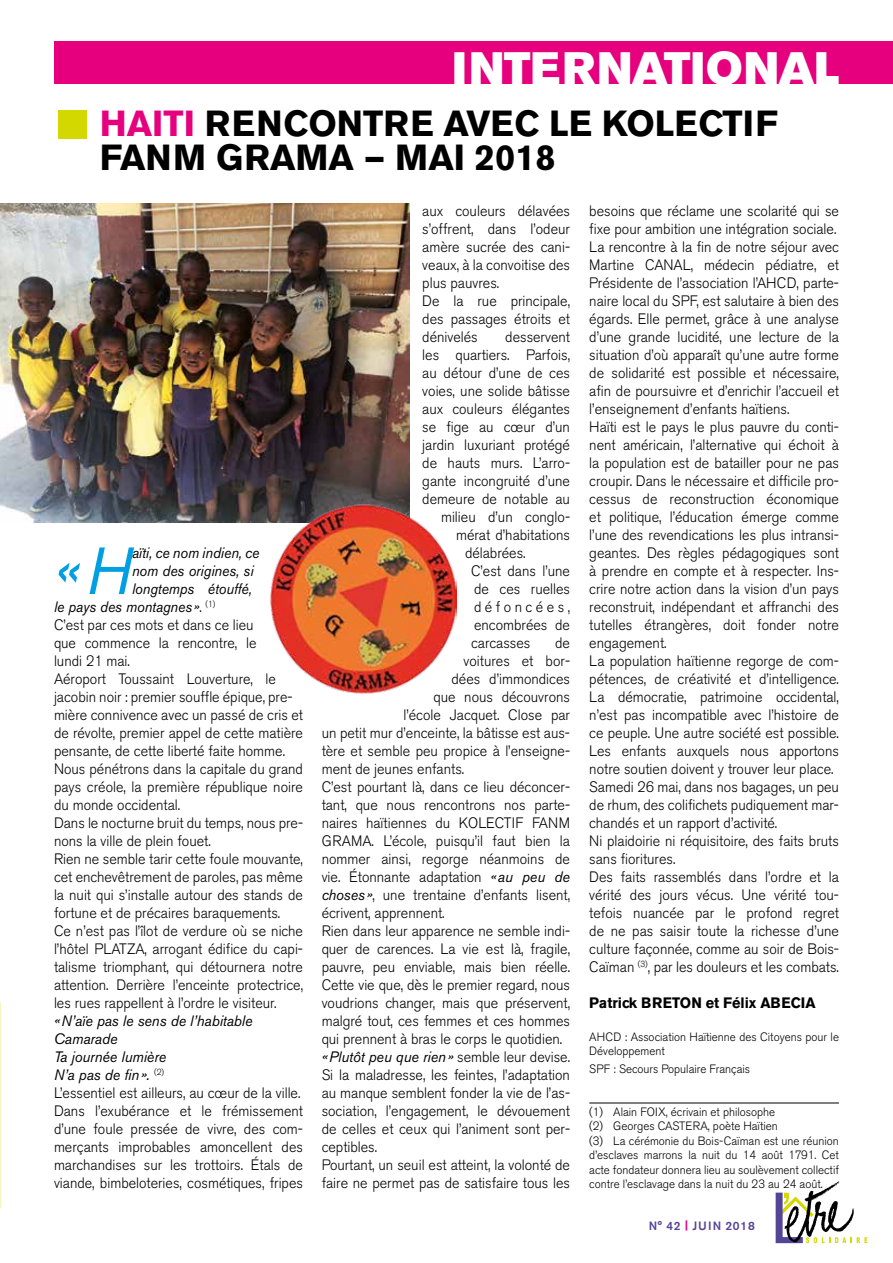
<style>
.page{position:relative;width:893px;height:1263px;background:#fff}
.page>*{position:absolute;margin:0;border:0;box-sizing:border-box;transform-origin:0 0}
.t1{font:italic 66px "Akzidenz Grotesk BE";color:#009fe3;scale:.93 1}
.t2{font:45px "Akzidenz Grotesk BE Super";letter-spacing:.01em;color:#fff}
.t3{font:700 36px/34.5px "Akzidenz Grotesk BE";color:#000}
.t4{font:300 15px/18px "Akzidenz Grotesk BE";color:#000;scale:.95 1}
.t5{font:italic 15px "Akzidenz Grotesk BE";color:#000;scale:.93 1}
.t6{font:italic 15px "Akzidenz Grotesk BE";color:#000;scale:.95 1}
.t7{font:700 15px "Akzidenz Grotesk BE";color:#000;scale:.96 1}
.t8{font:300 15px "Akzidenz Grotesk BE";letter-spacing:.245em;color:#000;scale:.95 1}
.t9{font:300 12px/14.4px "Akzidenz Grotesk BE";color:#000;scale:.96 1}
.t10{font:500 12px "Akzidenz Grotesk BE";letter-spacing:.07em;color:#554596}
.s1{color:#e6007d}
.s2{font-weight:300;font-style:normal}
.s3{font-weight:400;font-style:italic}
.s4{font-weight:700;font-size:10.2px;color:#e6007d}
</style>
<div class="page">
<div style="left:54px;top:41px;width:839px;height:43px;background:#e6007d"></div>
<hr style="left:589px;top:1103px;width:250px;height:1px;background:#000">
<div style="left:58px;top:111px;width:29px;height:28px;background:#d3d800"></div>
<svg style="left:776px;top:1181px;width:91px;height:62px"></svg>
<img style="left:0;top:203px;width:410px;height:320px">
<img style="left:271px;top:505px;width:185px;height:189px">
<h2 class="t2" style="left:453px;top:42px;width:388px">INTERNATIONAL</h2>
<h3 class="t3" style="left:100px;top:107px;width:680px"><span class="s1">HAITI</span> RENCONTRE AVEC LE KOLECTIF<br>FANM GRAMA — MAI 2018</h3>
<h1 class="t1" style="left:54px;top:531px;width:85px">«H</h1>
<p class="t5" style="left:132px;top:544px;width:139px">aïti, ce nom indien, ce</p>
<p class="t5" style="left:132px;top:562px;width:132px">nom des origines, si</p>
<p class="t5" style="left:132px;top:580px;width:131px">longtemps étouffé,</p>
<p class="t5" style="left:54px;top:598px;width:175px">le pays des montagnes »<span class="s2">.</span> <sup>(1)</sup></p>
<p class="t4" style="left:54px;top:616px;width:212px">C’est par ces mots et dans ce lieu</p>
<p class="t4" style="left:54px;top:634px;width:215px">que commence la rencontre, le</p>
<p class="t4" style="left:54px;top:652px;width:81px">lundi 21 mai.</p>
<p class="t4" style="left:54px;top:670px;width:235px">Aéroport Toussaint Louverture, le</p>
<p class="t4" style="left:54px;top:688px;width:253px">jacobin noir : premier souffle épique, pre-</p>
<p class="t4" style="left:54px;top:706px;width:264px">mière connivence avec un passé de cris et</p>
<p class="t4" style="left:54px;top:724px;width:264px">de révolte, premier appel de cette matière</p>
<p class="t4" style="left:54px;top:742px;width:245px">pensante, de cette liberté faite homme.</p>
<p class="t4" style="left:54px;top:760px;width:264px">Nous pénétrons dans la capitale du grand</p>
<p class="t4" style="left:54px;top:778px;width:264px">pays créole, la première république noire</p>
<p class="t4" style="left:54px;top:796px;width:134px">du monde occidental.</p>
<p class="t4" style="left:54px;top:814px;width:264px">Dans le nocturne bruit du temps, nous pre-</p>
<p class="t4" style="left:54px;top:832px;width:167px">nons la ville de plein fouet.</p>
<p class="t4" style="left:54px;top:850px;width:264px">Rien ne semble tarir cette foule mouvante,</p>
<p class="t4" style="left:54px;top:868px;width:264px">cet enchevêtrement de paroles, pas même</p>
<p class="t4" style="left:54px;top:886px;width:264px">la nuit qui s’installe autour des stands de</p>
<p class="t4" style="left:54px;top:904px;width:240px">fortune et de précaires baraquements.</p>
<p class="t4" style="left:54px;top:922px;width:264px">Ce n’est pas l’îlot de verdure où se niche</p>
<p class="t4" style="left:54px;top:940px;width:264px">l’hôtel PLATZA, arrogant édifice du capi-</p>
<p class="t4" style="left:54px;top:958px;width:264px">talisme triomphant, qui détournera notre</p>
<p class="t4" style="left:54px;top:976px;width:264px">attention. Derrière l’enceinte protectrice,</p>
<p class="t4" style="left:54px;top:994px;width:236px">les rues rappellent à l’ordre le visiteur.</p>
<p class="t4" style="left:54px;top:1012px;width:264px"><span class="s3">«N’aïe pas le sens de l’habitable<br>Camarade<br>Ta journée lumière<br>N’a pas de fin».</span> <sup>(2)<br></sup>L’essentiel est ailleurs, au cœur de la ville.<br>Dans l’exubérance et le frémissement d’une foule pressée de vivre, des com&shy;merçants improbables amoncellent des marchandises sur les trottoirs. Étals de viande, bimbeloteries, cosmétiques, fripes</p>
<p class="t4" style="left:422px;top:202px;width:157px">aux couleurs délavées s’offrent, dans l’odeur amère sucrée des cani&shy;veaux, à la convoitise des plus pauvres.<br>De la rue principale, des passages étroits et dénivelés</p>
<p class="t4" style="left:505px;top:328px;width:70px">desservent</p>
<p class="t4" style="left:422px;top:346px;width:157px">les quartiers. Parfois,</p>
<p class="t4" style="left:422px;top:364px;width:157px">au détour d’une de ces</p>
<p class="t4" style="left:422px;top:382px;width:157px">voies, une solide bâtisse</p>
<p class="t4" style="left:422px;top:400px;width:157px">aux couleurs élégantes</p>
<p class="t4" style="left:422px;top:418px;width:157px">se fige au cœur d’un</p>
<p class="t4" style="left:422px;top:436px;width:157px">jardin luxuriant protégé</p>
<p class="t4" style="left:422px;top:454px;width:157px">de hauts murs. L’arro-</p>
<p class="t4" style="left:422px;top:472px;width:157px">gante incongruité d’une</p>
<p class="t4" style="left:422px;top:490px;width:157px">demeure de notable au</p>
<p class="t4" style="left:441px;top:508px;width:137px">milieu d’un conglo-</p>
<p class="t4" style="left:456px;top:526px;width:121px">mérat d’habitations</p>
<p class="t4" style="left:465px;top:544px;width:65px">délabrées.</p>
<p class="t4" style="left:471px;top:562px;width:106px">C’est dans l’une</p>
<p class="t4" style="left:474px;top:580px;width:103px">de ces ruelles</p>
<p class="t8" style="left:474px;top:598px;width:103px">défoncées,</p>
<p class="t4" style="left:474px;top:616px;width:103px">encombrées de</p>
<p class="t4" style="left:471px;top:634px;width:64px">carcasses</p>
<p class="t4" style="left:555px;top:634px;width:17px">de</p>
<p class="t4" style="left:464px;top:652px;width:114px">voitures et bor-</p>
<p class="t4" style="left:452px;top:670px;width:126px">dées d’immondices</p>
<p class="t4" style="left:434px;top:688px;width:145px">que nous découvrons</p>
<p class="t4" style="left:404px;top:706px;width:177px">l’école Jacquet. Close par</p>
<p class="t4" style="left:322px;top:724px;width:263px">un petit mur d’enceinte, la bâtisse est aus-</p>
<p class="t4" style="left:322px;top:742px;width:263px">tère et semble peu propice à l’enseigne-</p>
<p class="t4" style="left:322px;top:760px;width:152px">ment de jeunes enfants.</p>
<p class="t4" style="left:322px;top:778px;width:263px">C’est pourtant là, dans ce lieu déconcer-</p>
<p class="t4" style="left:322px;top:796px;width:263px">tant, que nous rencontrons nos parte-</p>
<p class="t4" style="left:322px;top:814px;width:263px">naires haïtiennes du KOLECTIF FANM</p>
<p class="t4" style="left:322px;top:832px;width:263px">GRAMA. L’école, puisqu’il faut bien la</p>
<p class="t4" style="left:322px;top:850px;width:263px">nommer ainsi, regorge néanmoins de</p>
<p class="t4" style="left:322px;top:868px;width:263px">vie. Étonnante adaptation <span class="s3">«au peu de</span></p>
<p class="t4" style="left:322px;top:886px;width:263px"><span class="s3">choses »</span>, une trentaine d’enfants lisent,</p>
<p class="t4" style="left:322px;top:904px;width:131px">écrivent, apprennent.</p>
<p class="t4" style="left:322px;top:922px;width:263px">Rien dans leur apparence ne semble indi-</p>
<p class="t4" style="left:322px;top:940px;width:263px">quer de carences. La vie est là, fragile,</p>
<p class="t4" style="left:322px;top:958px;width:263px">pauvre, peu enviable, mais bien réelle.</p>
<p class="t4" style="left:322px;top:976px;width:263px">Cette vie que, dès le premier regard, nous</p>
<p class="t4" style="left:322px;top:994px;width:263px">voudrions changer, mais que préservent,</p>
<p class="t4" style="left:322px;top:1012px;width:263px">malgré tout, ces femmes et ces hommes</p>
<p class="t4" style="left:322px;top:1030px;width:255px">qui prennent à bras le corps le quotidien.</p>
<p class="t6" style="left:322px;top:1048px;width:263px">«Plutôt peu que rien» <span class="s2">semble leur devise.</span></p>
<p class="t4" style="left:322px;top:1066px;width:263px">Si la maladresse, les feintes, l’adaptation</p>
<p class="t4" style="left:322px;top:1084px;width:263px">au manque semblent fonder la vie de l’as-</p>
<p class="t4" style="left:322px;top:1102px;width:263px">sociation, l’engagement, le dévouement</p>
<p class="t4" style="left:322px;top:1120px;width:263px">de celles et ceux qui l’animent sont per-</p>
<p class="t4" style="left:322px;top:1138px;width:60px">ceptibles.</p>
<p class="t4" style="left:322px;top:1156px;width:263px">Pourtant, un seuil est atteint, la volonté de</p>
<p class="t4" style="left:322px;top:1174px;width:263px">faire ne permet pas de satisfaire tous les</p>
<p class="t4" style="left:589px;top:202px;width:264px">besoins que réclame une scolarité qui se fixe pour ambition une intégration sociale.<br>La rencontre à la fin de notre séjour avec Martine CANAL, médecin pédiatre, et Présidente de l’association l’AHCD, parte&shy;naire local du SPF, est salutaire à bien des égards. Elle permet, grâce à une analyse d’une grande lucidité, une lecture de la situation d’où apparaît qu’une autre forme de solidarité est possible et nécessaire, afin de poursuivre et d’enrichir l’accueil et l’enseignement d’enfants haïtiens.<br>Haïti est le pays le plus pauvre du conti&shy;nent américain, l’alternative qui échoit à la population est de batailler pour ne pas croupir. Dans le nécessaire et difficile pro&shy;cessus de reconstruction économique et politique, l’éducation émerge comme l’une des revendications les plus intransi&shy;geantes. Des règles pédagogiques sont à prendre en compte et à respecter. Ins&shy;crire notre action dans la vision d’un pays reconstruit, indépendant et affranchi des tutelles étrangères, doit fonder notre engagement.<br>La population haïtienne regorge de com&shy;pétences, de créativité et d’intelligence.<br>La démocratie, patrimoine occidental, n’est pas incompatible avec l’histoire de ce peuple. Une autre société est possible.<br>Les enfants auxquels nous apportons notre soutien doivent y trouver leur place.<br>Samedi 26 mai, dans nos bagages, un peu de rhum, des colifichets pudiquement mar&shy;chandés et un rapport d’activité.<br>Ni plaidoirie ni réquisitoire, des faits bruts sans fioritures.<br>Des faits rassemblés dans l’ordre et la vérité des jours vécus. Une vérité tou&shy;tefois nuancée par le profond regret de ne pas saisir toute la richesse d’une culture façonnée, comme au soir de Bois-Caïman <sup>(3)</sup>, par les douleurs et les combats.</p>
<p class="t7" style="left:589px;top:994px;width:237px">Patrick BRETON et Félix ABECIA</p>
<p class="t9" style="left:589px;top:1029px;width:262px">AHCD : Association Haïtienne des Citoyens pour le<br>Développement</p>
<p class="t9" style="left:589px;top:1062px;width:169px">SPF : Secours Populaire Français</p>
<p class="t9" style="left:589px;top:1105px;width:262px">(1) Alain FOIX, écrivain et philosophe<br>(2) Georges CASTERA, poète Haïtien<br>(3) La cérémonie du Bois-Caïman est une réunion d’esclaves marrons la nuit du 14 août 1791. Cet acte fondateur donnera lieu au soulèvement collectif contre l’esclavage dans la nuit du 23 au 24 août.</p>
<p class="t10" style="left:649px;top:1218px;width:108px">N° 42 <span class="s4">|</span> JUIN 2018</p>
</div>
